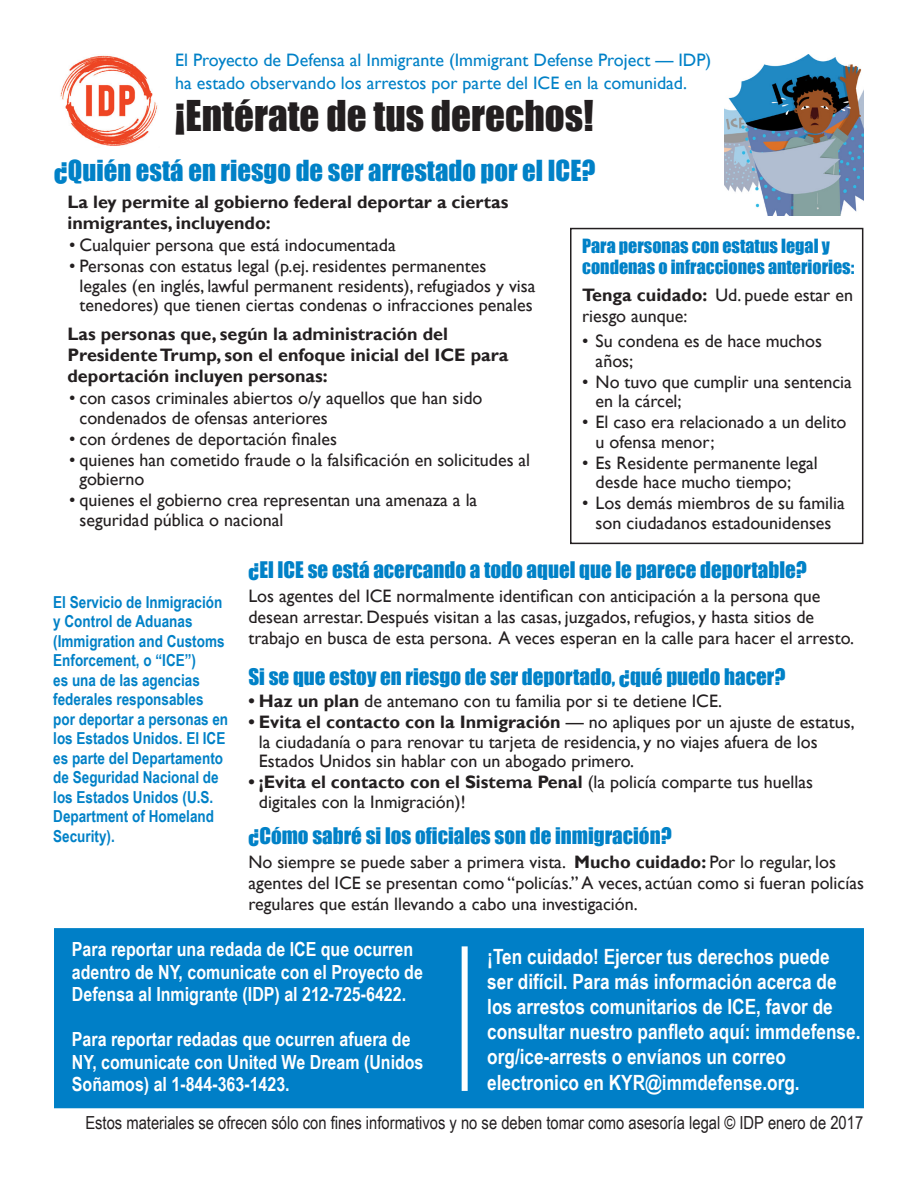
<style>
.page{position:relative;width:918px;height:1188px;background:#fff}
.page>*{position:absolute;margin:0;border:0;box-sizing:border-box;transform-origin:0 0}
.blue_header_smaller{font:39px "Impact";color:#231f20}
.blue_header{font:26.7px "Impact";color:#0081c7}
.regular_text{font:700 21px/25.2px "Arial Narrow";color:#fff}
.blue_header_smaller-2{font:21px "Impact";color:#0081c7}
.t1{font:700 19.5px/22.5px "Arial Narrow";color:#fff}
.bullets_indent{font:18px/19.5px "Gill Sans";color:#231f20}
.regular_text_smaller{font:18px/21px "Gill Sans";color:#231f20}
.blue_header_smaller-3{font:18px/21px "Gill Sans";color:#231f20}
.Paragraph_Style_9{font:700 18px/21px "Gill Sans";color:#231f20}
.t2{font:18px/22.5px "Gill Sans";color:#0081c7}
.t3{font:18px "Arial Narrow";color:#231f20}
.blue_header_title{font:18px/21px "Impact";color:#0081c7}
.white_text{font:700 16.5px/19.5px "Arial Narrow";color:#0081c7}
.s1{font-weight:700}
</style>
<div class="page">
<img style="left:725px;top:54px;width:138px;height:162px">
<div style="left:54px;top:928px;width:810px;height:180px;background:#007fc7;border:1px solid #0081c7"></div>
<div style="left:462px;top:946px;width:6px;height:145px;background:#fff"></div>
<img style="left:60px;top:55px;width:98px;height:91px">
<div style="left:570px;top:228px;width:293px;height:316px;border:2px solid #231f20"></div>
<p class="t2" style="left:175px;top:49px;width:538px">El Proyecto de Defensa al Inmigrante (Immigrant Defense Project — IDP) ha estado observando los arrestos por parte del ICE en la comunidad.</p>
<p class="blue_header_smaller" style="left:175px;top:85px;width:420px">¡Entérate de tus derechos!</p>
<p class="blue_header" style="left:54px;top:150px;width:543px">¿Quién está en riesgo de ser arrestado por el ICE?</p>
<p class="Paragraph_Style_9" style="left:68px;top:192px;width:442px">La ley permite al gobierno federal deportar a ciertas inmigrantes, incluyendo:</p>
<p class="bullets_indent" style="left:69px;top:236px;width:328px">• Cualquier persona que está indocumentada</p>
<p class="bullets_indent" style="left:80px;top:257px;width:457px;text-indent:-10px">• Personas con estatus legal (p.ej. residentes permanentes legales (en inglés, lawful permanent residents), refugiados y visa tenedores) que tienen ciertas condenas o infracciones penales</p>
<p class="Paragraph_Style_9" style="left:68px;top:324px;width:442px">Las personas que, según la administración del<br>PresidenteTrump, son el enfoque inicial del ICE para deportación incluyen personas:</p>
<p class="bullets_indent" style="left:80px;top:389px;width:404px;text-indent:-10px">• con casos criminales abiertos o/y aquellos que han sido condenados de ofensas anteriores</p>
<p class="bullets_indent" style="left:69px;top:429px;width:270px">• con órdenes de deportación finales</p>
<p class="bullets_indent" style="left:80px;top:450px;width:452px;text-indent:-10px">• quienes han cometido fraude o la falsificación en solicitudes al gobierno</p>
<p class="bullets_indent" style="left:80px;top:491px;width:399px;text-indent:-10px">• quienes el gobierno crea representan una amenaza a la seguridad pública o nacional</p>
<p class="blue_header_title" style="left:582px;top:235px;width:274px">Para personas con estatus legal y condenas o infracciones anteriories:</p>
<p class="regular_text_smaller" style="left:582px;top:285px;width:272px"><span class="s1">Tenga cuidado:</span> Ud. puede estar en riesgo aunque:</p>
<p class="bullets_indent" style="left:596px;top:332px;width:228px;text-indent:-14px">• Su condena es de hace muchos años;</p>
<p class="bullets_indent" style="left:596px;top:372px;width:258px;text-indent:-14px">• No tuvo que cumplir una sentencia en la cárcel;</p>
<p class="bullets_indent" style="left:596px;top:413px;width:252px;text-indent:-14px">• El caso era relacionado a un delito u ofensa menor;</p>
<p class="bullets_indent" style="left:596px;top:453px;width:224px;text-indent:-14px">• Es Residente permanente legal desde hace mucho tiempo;</p>
<p class="bullets_indent" style="left:582px;top:494px;width:264px;text-align:center">• Los demás miembros de su familia son ciudadanos estadounidenses</p>
<p class="blue_header_smaller-2" style="left:248px;top:554px;width:560px">¿El ICE se está acercando a todo aquel que le parece deportable?</p>
<p class="regular_text_smaller" style="left:248px;top:586px;width:607px">Los agentes del ICE normalmente identifican con anticipación a la persona que desean arrestar. Después visitan a las casas, juzgados, refugios, y hasta sitios de trabajo en busca de esta persona. A veces esperan en la calle para hacer el arresto.</p>
<p class="blue_header_smaller-2" style="left:248px;top:660px;width:539px">Si se que estoy en riesgo de ser deportado, ¿qué puedo hacer?</p>
<p class="bullets_indent" style="left:248px;top:692px;width:475px"><span class="s1">• Haz un plan</span> de antemano con tu familia por si te detiene ICE.</p>
<p class="bullets_indent" style="left:259px;top:713px;width:597px;text-indent:-10px"><span class="s1">• Evita el contacto con la Inmigración</span> — no apliques por un ajuste de estatus, la ciudadanía o para renovar tu tarjeta de residencia, y no viajes afuera de los<br>Estados Unidos sin hablar con un abogado primero.</p>
<p class="bullets_indent" style="left:259px;top:773px;width:556px;text-indent:-10px"><span class="s1">• ¡Evita el contacto con el Sistema Penal</span> (la policía comparte tus huellas digitales con la Inmigración)!</p>
<p class="blue_header_smaller-2" style="left:248px;top:819px;width:425px">¿Cómo sabré si los oficiales son de inmigración?</p>
<p class="blue_header_smaller-3" style="left:248px;top:852px;width:617px">No siempre se puede saber a primera vista. <span class="s1">Mucho cuidado:</span> Por lo regular, los agentes del ICE se presentan como “policías.” A veces, actúan como si fueran policías regulares que están llevando a cabo una investigación.</p>
<p class="t1" style="left:72px;top:937px;width:353px">Para reportar una redada de ICE que ocurren adentro de NY, comunicate con el Proyecto de<br>Defensa al Inmigrante (IDP) al 212-725-6422.</p>
<p class="t1" style="left:72px;top:1027px;width:353px">Para reportar redadas que ocurren afuera de<br>NY, comunicate con United We Dream (Unidos<br>Soñamos) al 1-844-363-1423.</p>
<p class="white_text" style="left:53px;top:591px;width:176px">El Servicio de Inmigración y Control de Aduanas (Immigration and Customs<br>Enforcement, o “ICE”)<br>es una de las agencias federales responsables por deportar a personas en los Estados Unidos. El ICE es parte del Departamento de Seguridad Nacional de los Estados Unidos (U.S.<br>Department of Homeland<br>Security).</p>
<p class="regular_text" style="left:487px;top:943px;width:375px">¡Ten cuidado! Ejercer tus derechos puede ser difícil. Para más información acerca de los arrestos comunitarios de ICE, favor de consultar nuestro panfleto aquí: immdefense. org/ice-arrests o envíanos un correo electronico en KYR@immdefense.org.</p>
<p class="t3" style="left:85px;top:1110px;width:779px">Estos materiales se ofrecen sólo con fines informativos y no se deben tomar como asesoría legal © IDP enero de 2017</p>
</div>
